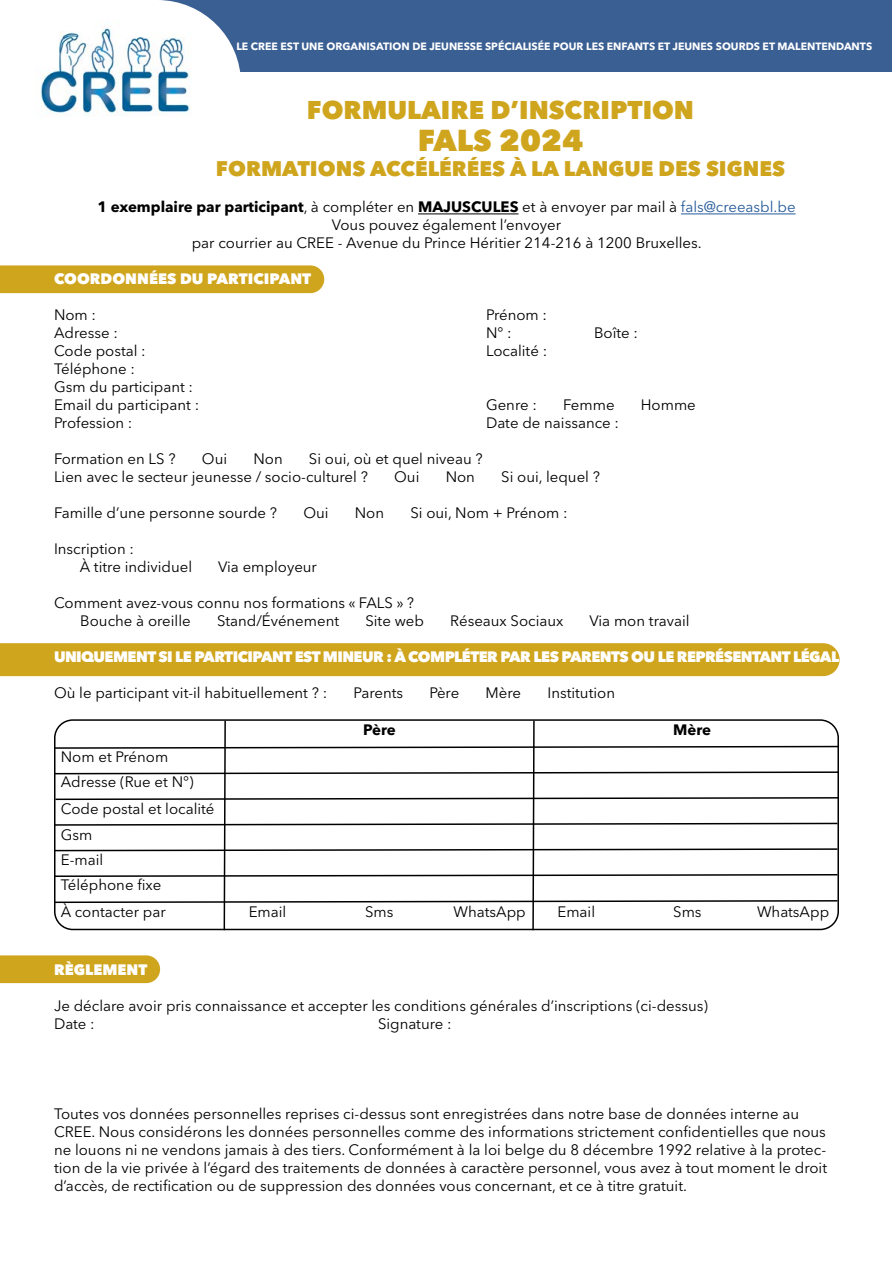
<style>
.page{position:relative;width:893px;height:1263px;background:#fff}
.page>*{position:absolute;margin:0;border:0;box-sizing:border-box;transform-origin:0 0}
.t1{font:800 30px "Avenir Next LT Pro";color:#d0a51e}
.t2{font:800 25.5px "Avenir Next LT Pro";color:#d0a51e}
.t3{font:800 21px "Avenir Next LT Pro";color:#d0a51e}
.t4{font:15px/18px "Avenir Next LT Pro";color:#000}
.t5{font:800 15px "Avenir Next LT Pro";letter-spacing:-.04em;color:#fff}
.t6{font:800 15px "Avenir Next LT Pro";color:#fff}
.t7{font:700 15px "Avenir Next LT Pro";letter-spacing:-.01em;color:#000}
.t8{font:700 10.5px "Avenir Next LT Pro";color:#fff}
.s1{font-weight:700}
.s2{color:#275b9b}
</style>
<div class="page">
<div style="left:53px;top:0;width:839px;height:71px;background:#3a5f93"></div>
<svg style="left:53px;top:0;width:188px;height:72px"></svg>
<img style="left:40px;top:20px;width:155px;height:96px">
<div style="left:0;top:955px;width:160px;height:28px;background:#d0a51e"></div>
<div style="left:0;top:643px;width:840px;height:33px;background:#d0a51e"></div>
<div style="left:0;top:265px;width:324px;height:28px;background:#d0a51e"></div>
<hr style="left:418px;top:214px;width:101px;height:1px;background:#000">
<hr style="left:681px;top:214px;width:115px;height:1px;background:#275b9b">
<svg style="left:54px;top:719px;width:785px;height:212px"></svg>
<p class="t8" style="left:236px;top:40px;width:637px">LE CREE EST UNE ORGANISATION DE JEUNESSE SPÉCIALISÉE POUR LES ENFANTS ET JEUNES SOURDS ET MALENTENDANTS</p>
<h2 class="t2" style="left:307px;top:95px;width:389px">FORMULAIRE D’INSCRIPTION</h2>
<h1 class="t1" style="left:418px;top:122px;width:167px">FALS 2024</h1>
<h3 class="t3" style="left:216px;top:156px;width:570px">FORMATIONS ACCÉLÉRÉES À LA LANGUE DES SIGNES</h3>
<p class="t4" style="left:97px;top:198px;width:700px;text-align:center"><span class="s1">1 exemplaire par participant</span>, à compléter en <span class="s1">MAJUSCULES</span> et à envoyer par mail à <span class="s2">fals@creeasbl.be<br></span>Vous pouvez également l’envoyer<br>par courrier au CREE - Avenue du Prince Héritier 214-216 à 1200 Bruxelles.</p>
<p class="t6" style="left:54px;top:270px;width:259px">COORDONNÉES DU PARTICIPANT</p>
<p class="t4" style="left:54px;top:306px;width:44px">Nom :</p>
<p class="t4" style="left:486px;top:306px;width:63px">Prénom :</p>
<p class="t4" style="left:54px;top:324px;width:65px">Adresse :</p>
<p class="t4" style="left:486px;top:324px;width:27px">N° :</p>
<p class="t4" style="left:594px;top:324px;width:46px">Boîte :</p>
<p class="t4" style="left:54px;top:342px;width:93px">Code postal :</p>
<p class="t4" style="left:486px;top:342px;width:63px">Localité :</p>
<p class="t4" style="left:54px;top:360px;width:147px">Téléphone :<br>Gsm du participant :<br>Email du participant :</p>
<p class="t4" style="left:486px;top:396px;width:52px">Genre :</p>
<p class="t4" style="left:563px;top:396px;width:53px">Femme</p>
<p class="t4" style="left:641px;top:396px;width:57px">Homme</p>
<p class="t4" style="left:54px;top:414px;width:80px">Profession :</p>
<p class="t4" style="left:486px;top:414px;width:135px">Date de naissance :</p>
<p class="t4" style="left:54px;top:450px;width:123px">Formation en LS ?</p>
<p class="t4" style="left:202px;top:450px;width:27px">Oui</p>
<p class="t4" style="left:253px;top:450px;width:31px">Non</p>
<p class="t4" style="left:54px;top:450px;width:430px;text-indent:255px">Si oui, où et quel niveau ?<br>Lien avec le secteur jeunesse / socio-culturel ?</p>
<p class="t4" style="left:394px;top:468px;width:27px">Oui</p>
<p class="t4" style="left:446px;top:468px;width:31px">Non</p>
<p class="t4" style="left:501px;top:468px;width:100px">Si oui, lequel ?</p>
<p class="t4" style="left:54px;top:504px;width:225px">Famille d’une personne sourde ?</p>
<p class="t4" style="left:303px;top:504px;width:27px">Oui</p>
<p class="t4" style="left:355px;top:504px;width:31px">Non</p>
<p class="t4" style="left:410px;top:504px;width:159px">Si oui, Nom + Prénom :</p>
<p class="t4" style="left:80px;top:540px;width:114px;text-indent:-26px">Inscription :<br>À titre individuel</p>
<p class="t4" style="left:218px;top:558px;width:100px">Via employeur</p>
<p class="t4" style="left:80px;top:594px;width:335px;text-indent:-26px">Comment avez-vous connu nos formations « FALS » ?<br>Bouche à oreille</p>
<p class="t4" style="left:217px;top:612px;width:124px">Stand/Événement</p>
<p class="t4" style="left:365px;top:612px;width:60px">Site web</p>
<p class="t4" style="left:450px;top:612px;width:115px">Réseaux Sociaux</p>
<p class="t4" style="left:589px;top:612px;width:102px">Via mon travail</p>
<p class="t5" style="left:54px;top:648px;width:787px">UNIQUEMENT SI LE PARTICIPANT EST MINEUR : À COMPLÉTER PAR LES PARENTS OU LE REPRÉSENTANT LÉGAL</p>
<p class="t4" style="left:54px;top:684px;width:275px">Où le participant vit-il habituellement ? :</p>
<p class="t4" style="left:354px;top:684px;width:51px">Parents</p>
<p class="t4" style="left:429px;top:684px;width:31px">Père</p>
<p class="t4" style="left:486px;top:684px;width:37px">Mère</p>
<p class="t4" style="left:547px;top:684px;width:69px">Institution</p>
<p class="t4" style="left:61px;top:748px;width:109px">Nom et Prénom</p>
<p class="t4" style="left:61px;top:769px;width:155px;line-height:26.2px">Adresse (Rue et N°)<br>Code postal et localité</p>
<p class="t4" style="left:61px;top:822px;width:107px;line-height:25.7px">Gsm<br>E-mail<br>Téléphone fixe<br>À contacter par</p>
<p class="t7" style="left:363px;top:720px;width:34px">Père</p>
<p class="t7" style="left:673px;top:720px;width:39px">Mère</p>
<p class="t4" style="left:249px;top:902px;width:39px">Email</p>
<p class="t4" style="left:365px;top:902px;width:30px">Sms</p>
<p class="t4" style="left:454px;top:902px;width:74px">WhatsApp</p>
<p class="t4" style="left:557px;top:902px;width:39px">Email</p>
<p class="t4" style="left:673px;top:902px;width:30px">Sms</p>
<p class="t4" style="left:757px;top:902px;width:74px">WhatsApp</p>
<p class="t6" style="left:54px;top:960px;width:95px">RÈGLEMENT</p>
<p class="t4" style="left:54px;top:996px;width:655px">Je déclare avoir pris connaissance et accepter les conditions générales d’inscriptions (ci-dessus)<br>Date :</p>
<p class="t4" style="left:378px;top:1014px;width:75px">Signature :</p>
<p class="t4" style="left:54px;top:1104px;width:775px">Toutes vos données personnelles reprises ci-dessus sont enregistrées dans notre base de données interne au CREE. Nous considérons les données personnelles comme des informations strictement confidentielles que nous ne louons ni ne vendons jamais à des tiers. Conformément à la loi belge du 8 décembre 1992 relative à la protec&shy;tion de la vie privée à l’égard des traitements de données à caractère personnel, vous avez à tout moment le droit d’accès, de rectification ou de suppression des données vous concernant, et ce à titre gratuit.</p>
</div>
